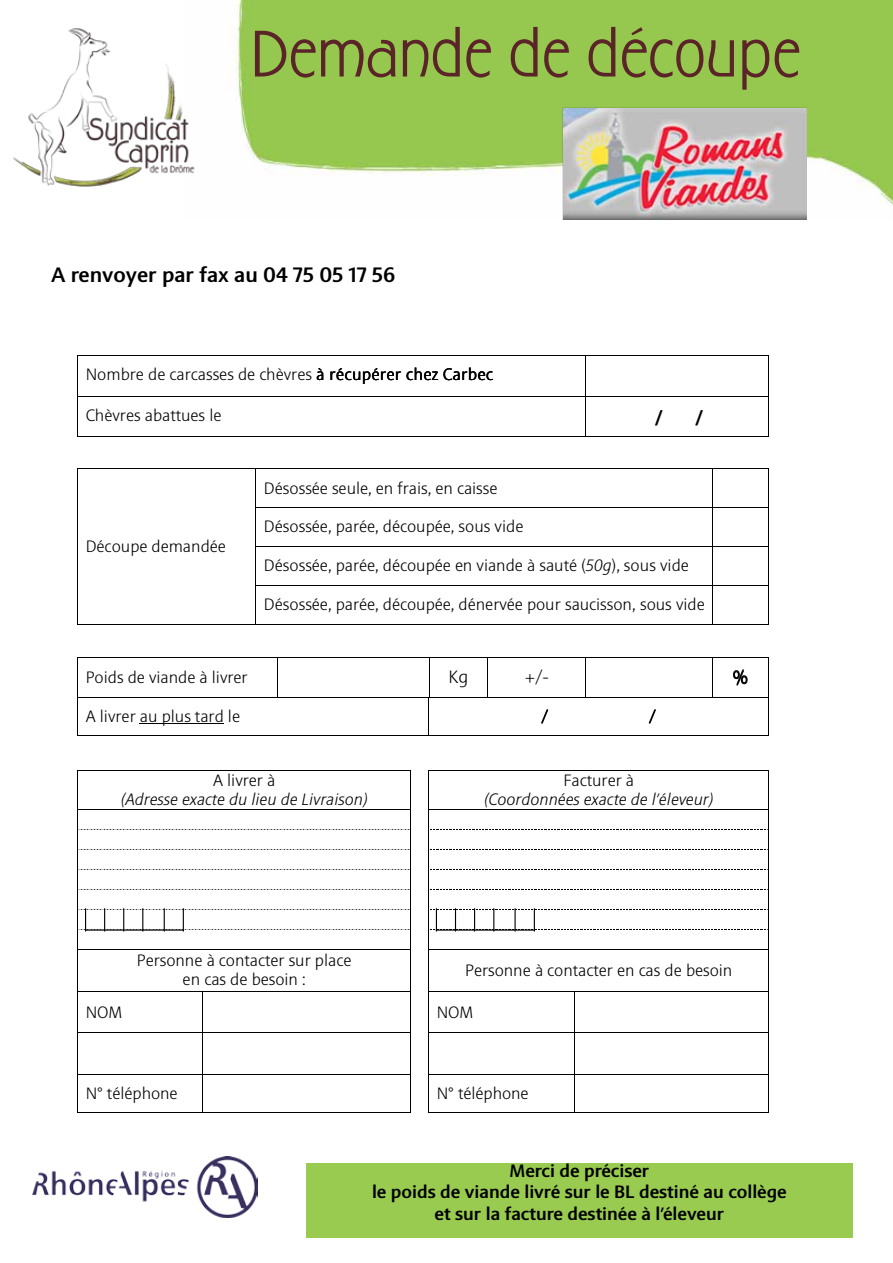
<style>
.page{position:relative;width:893px;height:1263px;background:#fff}
.page>*{position:absolute;margin:0;border:0;box-sizing:border-box;transform-origin:0 0}
.t1{font:72px "Hardwood LP Std";color:#5a2428}
.t2{font:500 21px "Sinova Pro";color:#000}
.t3{font:500 18px/21.6px "Sinova Pro";color:#000;text-align:center}
.t4{font:300 18px "Sinova Pro";color:#000}
.t5{font:700 18px "Calibri";color:#000}
.t6{font:300 16.5px/19.2px "Sinova Pro";color:#000;text-align:center}
.t7{font:italic 300 16.5px "Sinova Pro";color:#000}
.t8{font:300 16.5px "Sinova Pro";letter-spacing:.03em;color:#000}
.s1{font-style:italic}
</style>
<div class="page">
<img style="left:233px;top:0;width:660px;height:219px">
<img style="left:13px;top:28px;width:182px;height:159px">
<hr style="left:78px;top:355px;width:507px;height:1px;background:#000">
<hr style="left:586px;top:355px;width:182px;height:1px;background:#000">
<hr style="left:77px;top:356px;width:1px;height:40px;background:#000">
<hr style="left:585px;top:356px;width:1px;height:40px;background:#000">
<hr style="left:768px;top:356px;width:1px;height:40px;background:#000">
<hr style="left:78px;top:396px;width:507px;height:1px;background:#000">
<hr style="left:586px;top:396px;width:182px;height:1px;background:#000">
<hr style="left:77px;top:397px;width:1px;height:40px;background:#000">
<hr style="left:585px;top:397px;width:1px;height:40px;background:#000">
<hr style="left:768px;top:397px;width:1px;height:40px;background:#000">
<hr style="left:79px;top:437px;width:506px;height:1px;background:#000">
<hr style="left:586px;top:437px;width:182px;height:1px;background:#000">
<hr style="left:79px;top:468px;width:176px;height:1px;background:#000">
<hr style="left:256px;top:468px;width:456px;height:1px;background:#000">
<hr style="left:713px;top:468px;width:55px;height:1px;background:#000">
<hr style="left:77px;top:469px;width:1px;height:38px;background:#000">
<hr style="left:255px;top:469px;width:1px;height:38px;background:#000">
<hr style="left:712px;top:469px;width:1px;height:38px;background:#000">
<hr style="left:768px;top:469px;width:1px;height:38px;background:#000">
<hr style="left:256px;top:507px;width:456px;height:1px;background:#000">
<hr style="left:713px;top:507px;width:55px;height:1px;background:#000">
<hr style="left:77px;top:508px;width:1px;height:38px;background:#000">
<hr style="left:255px;top:508px;width:1px;height:38px;background:#000">
<hr style="left:712px;top:508px;width:1px;height:38px;background:#000">
<hr style="left:768px;top:508px;width:1px;height:38px;background:#000">
<hr style="left:256px;top:546px;width:456px;height:1px;background:#000">
<hr style="left:713px;top:546px;width:55px;height:1px;background:#000">
<hr style="left:77px;top:547px;width:1px;height:38px;background:#000">
<hr style="left:255px;top:547px;width:1px;height:38px;background:#000">
<hr style="left:712px;top:547px;width:1px;height:38px;background:#000">
<hr style="left:768px;top:547px;width:1px;height:38px;background:#000">
<hr style="left:256px;top:585px;width:456px;height:1px;background:#000">
<hr style="left:713px;top:585px;width:55px;height:1px;background:#000">
<hr style="left:77px;top:585px;width:1px;height:39px;background:#000">
<hr style="left:255px;top:585px;width:1px;height:39px;background:#000">
<hr style="left:712px;top:585px;width:1px;height:39px;background:#000">
<hr style="left:768px;top:585px;width:1px;height:39px;background:#000">
<hr style="left:79px;top:624px;width:176px;height:1px;background:#000">
<hr style="left:256px;top:624px;width:456px;height:1px;background:#000">
<hr style="left:713px;top:624px;width:55px;height:1px;background:#000">
<hr style="left:79px;top:657px;width:198px;height:1px;background:#000">
<hr style="left:277px;top:657px;width:152px;height:1px;background:#000">
<hr style="left:429px;top:657px;width:59px;height:1px;background:#000">
<hr style="left:488px;top:657px;width:97px;height:1px;background:#000">
<hr style="left:586px;top:657px;width:126px;height:1px;background:#000">
<hr style="left:713px;top:657px;width:55px;height:1px;background:#000">
<hr style="left:77px;top:658px;width:1px;height:39px;background:#000">
<hr style="left:277px;top:658px;width:1px;height:39px;background:#000">
<hr style="left:429px;top:658px;width:1px;height:39px;background:#000">
<hr style="left:488px;top:658px;width:1px;height:39px;background:#000">
<hr style="left:585px;top:658px;width:1px;height:39px;background:#000">
<hr style="left:712px;top:658px;width:1px;height:39px;background:#000">
<hr style="left:768px;top:658px;width:1px;height:39px;background:#000">
<hr style="left:140px;top:723px;width:84px;height:1px;background:#000">
<hr style="left:78px;top:697px;width:199px;height:1px;background:#000">
<hr style="left:277px;top:697px;width:151px;height:1px;background:#000">
<hr style="left:430px;top:697px;width:58px;height:1px;background:#000">
<hr style="left:488px;top:697px;width:97px;height:1px;background:#000">
<hr style="left:586px;top:697px;width:126px;height:1px;background:#000">
<hr style="left:713px;top:697px;width:55px;height:1px;background:#000">
<hr style="left:77px;top:697px;width:1px;height:38px;background:#000">
<hr style="left:428px;top:697px;width:1px;height:38px;background:#000">
<hr style="left:768px;top:697px;width:1px;height:38px;background:#000">
<hr style="left:79px;top:735px;width:332px;height:1px;background:#000">
<svg style="left:411px;top:735px;width:19px;height:1px"></svg>
<hr style="left:430px;top:735px;width:338px;height:1px;background:#000">
<hr style="left:79px;top:770px;width:331px;height:1px;background:#000">
<hr style="left:430px;top:770px;width:338px;height:1px;background:#000">
<hr style="left:77px;top:771px;width:1px;height:38px;background:#000">
<hr style="left:410px;top:771px;width:1px;height:38px;background:#000">
<hr style="left:428px;top:771px;width:1px;height:38px;background:#000">
<hr style="left:768px;top:771px;width:1px;height:38px;background:#000">
<hr style="left:77px;top:950px;width:1px;height:41px;background:#000">
<hr style="left:410px;top:950px;width:1px;height:41px;background:#000">
<hr style="left:428px;top:950px;width:1px;height:41px;background:#000">
<hr style="left:768px;top:950px;width:1px;height:41px;background:#000">
<hr style="left:78px;top:991px;width:124px;height:1px;background:#000">
<hr style="left:203px;top:991px;width:207px;height:1px;background:#000">
<hr style="left:429px;top:991px;width:145px;height:1px;background:#000">
<hr style="left:575px;top:991px;width:193px;height:1px;background:#000">
<hr style="left:77px;top:991px;width:1px;height:41px;background:#000">
<hr style="left:202px;top:991px;width:1px;height:41px;background:#000">
<hr style="left:410px;top:991px;width:1px;height:41px;background:#000">
<hr style="left:428px;top:991px;width:1px;height:41px;background:#000">
<hr style="left:574px;top:991px;width:1px;height:41px;background:#000">
<hr style="left:768px;top:991px;width:1px;height:41px;background:#000">
<hr style="left:78px;top:1032px;width:124px;height:1px;background:#000">
<hr style="left:203px;top:1032px;width:207px;height:1px;background:#000">
<hr style="left:429px;top:1032px;width:145px;height:1px;background:#000">
<hr style="left:575px;top:1032px;width:193px;height:1px;background:#000">
<hr style="left:77px;top:1033px;width:1px;height:41px;background:#000">
<hr style="left:202px;top:1033px;width:1px;height:41px;background:#000">
<hr style="left:410px;top:1033px;width:1px;height:41px;background:#000">
<hr style="left:428px;top:1033px;width:1px;height:41px;background:#000">
<hr style="left:574px;top:1033px;width:1px;height:41px;background:#000">
<hr style="left:768px;top:1033px;width:1px;height:41px;background:#000">
<hr style="left:78px;top:1074px;width:124px;height:1px;background:#000">
<hr style="left:203px;top:1074px;width:207px;height:1px;background:#000">
<hr style="left:429px;top:1074px;width:145px;height:1px;background:#000">
<hr style="left:575px;top:1074px;width:193px;height:1px;background:#000">
<hr style="left:77px;top:1075px;width:1px;height:37px;background:#000">
<hr style="left:78px;top:1112px;width:124px;height:1px;background:#000">
<hr style="left:202px;top:1075px;width:1px;height:37px;background:#000">
<hr style="left:203px;top:1112px;width:207px;height:1px;background:#000">
<hr style="left:410px;top:1075px;width:1px;height:37px;background:#000">
<hr style="left:428px;top:1075px;width:1px;height:37px;background:#000">
<hr style="left:429px;top:1112px;width:145px;height:1px;background:#000">
<hr style="left:574px;top:1075px;width:1px;height:37px;background:#000">
<hr style="left:575px;top:1112px;width:193px;height:1px;background:#000">
<hr style="left:768px;top:1075px;width:1px;height:37px;background:#000">
<svg style="left:77px;top:809px;width:692px;height:141px"></svg>
<img style="left:33px;top:1157px;width:225px;height:60px">
<img style="left:563px;top:108px;width:244px;height:111px">
<div style="left:306px;top:1163px;width:547px;height:74px;background:#98cb4f"></div>
<h1 class="t1" style="left:251px;top:14px;width:551px">Demande de découpe</h1>
<p class="t2" style="left:51px;top:262px;width:346px">A renvoyer par fax au 04 75 05 17 56</p>
<p class="t6" style="left:86px;top:366px;width:383px">Nombre de carcasses de chèvres à récupérer chez Car</p>
<p class="t8" style="left:316px;top:368px;width:178px">à récupérer chez Carbec</p>
<p class="t6" style="left:86px;top:407px;width:137px">Chèvres abattues le</p>
<p class="t5" style="left:655px;top:405px;width:9px">/</p>
<p class="t5" style="left:696px;top:405px;width:9px">/</p>
<p class="t6" style="left:86px;top:538px;width:142px">Découpe demandée</p>
<p class="t6" style="left:264px;top:480px;width:235px">Désossée seule, en frais, en caisse</p>
<p class="t6" style="left:264px;top:518px;width:261px">Désossée, parée, découpée, sous vide</p>
<p class="t6" style="left:264px;top:557px;width:426px">Désossée, parée, découpée en viande à sauté (<span class="s1">50g</span>), sous vide</p>
<p class="t6" style="left:264px;top:596px;width:442px">Désossée, parée, découpée, dénervée pour saucisson, sous vide</p>
<p class="t6" style="left:86px;top:669px;width:163px">Poids de viande à livrer</p>
<p class="t4" style="left:448px;top:670px;width:22px">Kg</p>
<p class="t4" style="left:525px;top:670px;width:25px">+/-</p>
<p class="t4" style="left:732px;top:670px;width:17px">%</p>
<p class="t6" style="left:86px;top:708px;width:156px">A livrer au plus tard le</p>
<p class="t6" style="left:541px;top:708px;width:9px">/</p>
<p class="t6" style="left:649px;top:708px;width:9px">/</p>
<p class="t6" style="left:213px;top:772px;width:64px">A livrer à</p>
<p class="t7" style="left:121px;top:793px;width:248px">(Adresse exacte du lieu de Livraison)</p>
<p class="t6" style="left:563px;top:772px;width:72px">Facturer à</p>
<p class="t7" style="left:484px;top:793px;width:231px">(Coordonnées exacte de l’éleveur)</p>
<p class="t6" style="left:137px;top:952px;width:216px">Personne à contacter sur place en cas de besoin :</p>
<p class="t6" style="left:465px;top:962px;width:269px">Personne à contacter en cas de besoin</p>
<p class="t6" style="left:86px;top:1004px;width:38px">NOM</p>
<p class="t6" style="left:437px;top:1004px;width:38px">NOM</p>
<p class="t6" style="left:86px;top:1085px;width:93px">N° téléphone</p>
<p class="t6" style="left:437px;top:1085px;width:93px">N° téléphone</p>
<p class="t3" style="left:372px;top:1160px;width:416px">Merci de préciser<br>le poids de viande livré sur le BL destiné au collège et sur la facture destinée à l’éleveur</p>
</div>
